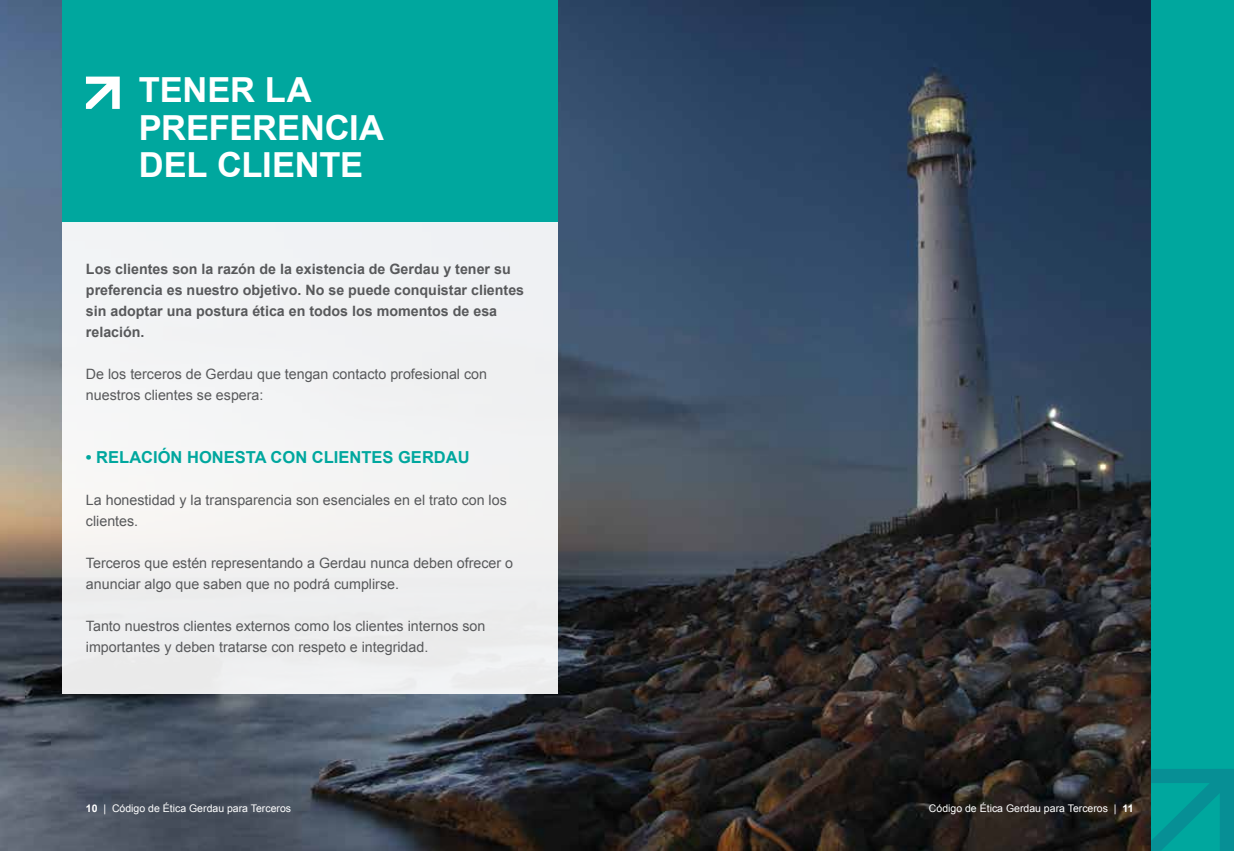
<style>
.page{position:relative;width:1234px;height:851px;background:#fff}
.page>*{position:absolute;margin:0;border:0;box-sizing:border-box;transform-origin:0 0}
.t1{font:700 34.5px/37.5px "Arial";letter-spacing:-.005em;color:#fff}
.t2{font:700 16.5px "Arial";color:#00a79e}
.t3{font:14.25px/21px "Arial";color:#58595b}
.t4{font:700 14.25px/21px "Arial";color:#58595b}
.t5{font:10.5px "Arial";color:#fff}
.s1{font-weight:700}
</style>
<div class="page">
<img style="left:0;top:0;width:1150px;height:850px">
<div style="left:62px;top:0;width:495px;height:222px;background:#00a79e"></div>
<svg style="left:86px;top:77px;width:34px;height:32px"></svg>
<div style="left:62px;top:222px;width:495px;height:471px;background:#f1f2f3"></div>
<div style="left:1150px;top:0;width:83px;height:850px;background:#00a79e"></div>
<svg style="left:1150px;top:768px;width:83px;height:82px"></svg>
<h1 class="t1" style="left:139px;top:72px;width:246px">TENER LA<br>PREFERENCIA<br>DEL CLIENTE</h1>
<p class="t4" style="left:86px;top:259px;width:439px">Los clientes son la razón de la existencia de Gerdau y tener su preferencia es nuestro objetivo. No se puede conquistar clientes sin adoptar una postura ética en todos los momentos de esa relación.</p>
<p class="t3" style="left:86px;top:364px;width:402px">De los terceros de Gerdau que tengan contacto profesional con nuestros clientes se espera:</p>
<p class="t2" style="left:86px;top:446px;width:385px">• RELACIÓN HONESTA CON CLIENTES GERDAU</p>
<p class="t3" style="left:86px;top:490px;width:422px">La honestidad y la transparencia son esenciales en el trato con los clientes.</p>
<p class="t3" style="left:86px;top:553px;width:428px">Terceros que estén representando a Gerdau nunca deben ofrecer o anunciar algo que saben que no podrá cumplirse.</p>
<p class="t3" style="left:86px;top:616px;width:401px">Tanto nuestros clientes externos como los clientes internos son importantes y deben tratarse con respeto e integridad.</p>
<p class="t5" style="left:86px;top:801px;width:207px"><span class="s1">10</span> | Código de Ética Gerdau para Terceros</p>
<p class="t5" style="left:928px;top:801px;width:206px">Código de Ética Gerdau para Terceros | <span class="s1">11</span></p>
</div>
